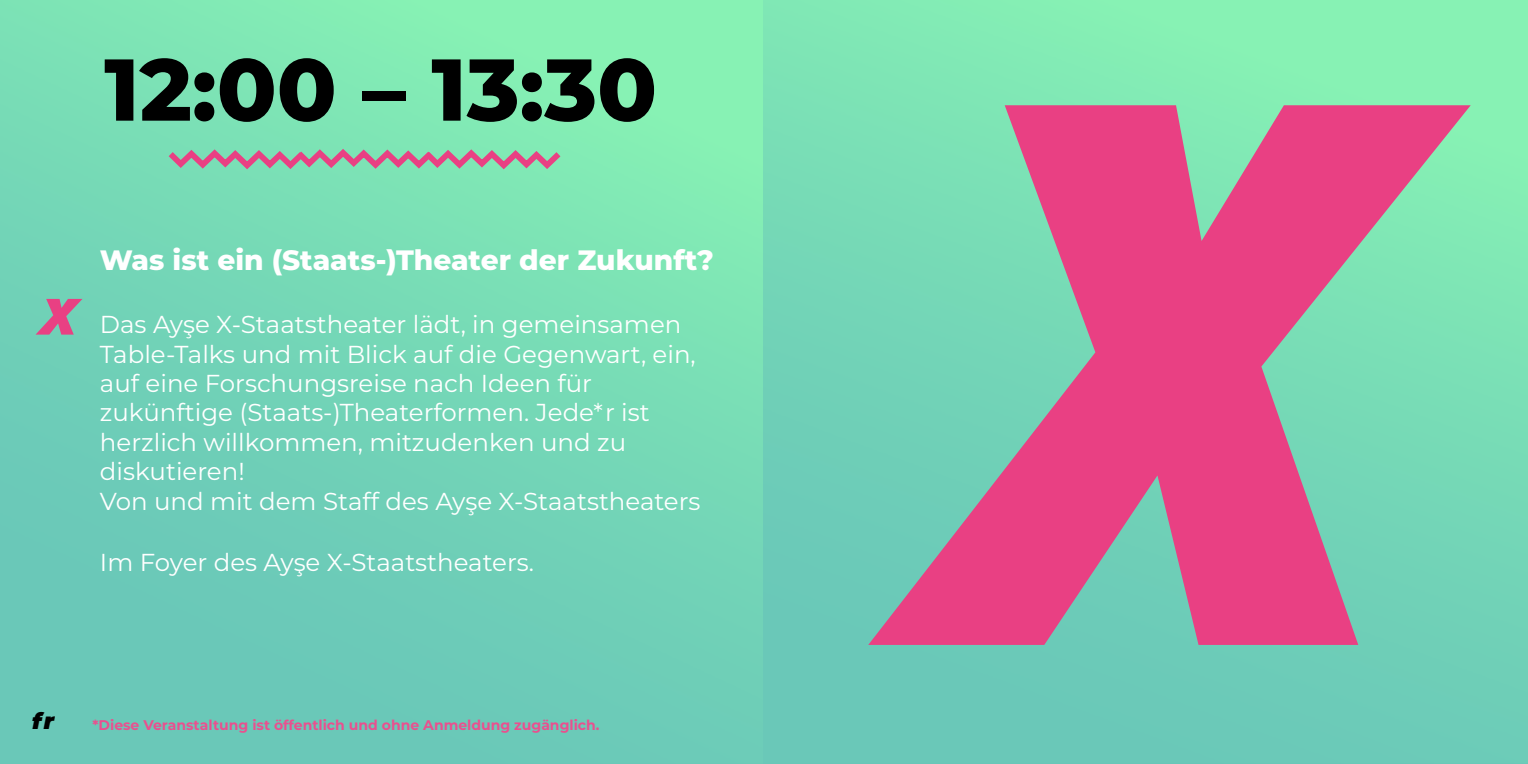
<style>
.page{position:relative;width:1528px;height:764px;background:#fff}
.page>*{position:absolute;margin:0;border:0;box-sizing:border-box;transform-origin:0 0}
.t1{font:italic 800 843.32px "Paralucent";color:#e94083;scale:.92 1}
.t2{font:800 87.5px "Montserrat";color:#000}
.t3{font:italic 800 55.82px "Paralucent";color:#e94083;scale:1.08 1}
.t4{font:800 28px "Montserrat";color:#fff}
.t5{font:24.5px/29.4px "Montserrat";color:#fff}
.t6{font:italic 900 22.75px "Montserrat";color:#000}
.t7{font:700 14px "Montserrat";color:#ea508f}
</style>
<div class="page">
<img style="left:0;top:1px;width:1528px;height:763px">
<svg style="left:163px;top:145px;width:404px;height:28px;background:#9ab6a7"></svg>
<h2 class="t2" style="left:104px;top:25px;width:554px">12:00 – 13:30</h2>
<h3 class="t3" style="left:40px;top:282px;width:35px">X</h3>
<p class="t4" style="left:100px;top:240px;width:615px">Was ist ein (Staats-)Theater der Zukunft?</p>
<p class="t5" style="left:100px;top:309px;width:602px">Das Ayşe X-Staatstheater lädt, in gemeinsamen Table-Talks und mit Blick auf die Gegenwart, ein, auf eine Forschungsreise nach Ideen für zukünftige (Staats-)Theaterformen. Jede*r ist herzlich willkommen, mitzudenken und zu diskutieren!<br>Von und mit dem Staff des Ayşe X-Staatstheaters</p>
<p class="t5" style="left:100px;top:546px;width:435px">Im Foyer des Ayşe X-Staatstheaters.</p>
<p class="t6" style="left:32px;top:704px;width:23px">fr</p>
<p class="t7" style="left:93px;top:715px;width:508px">*Diese Veranstaltung ist öffentlich und ohne Anmeldung zugänglich.</p>
<h1 class="t1" style="left:923px;top:-145px;width:508px">X</h1>
</div>
